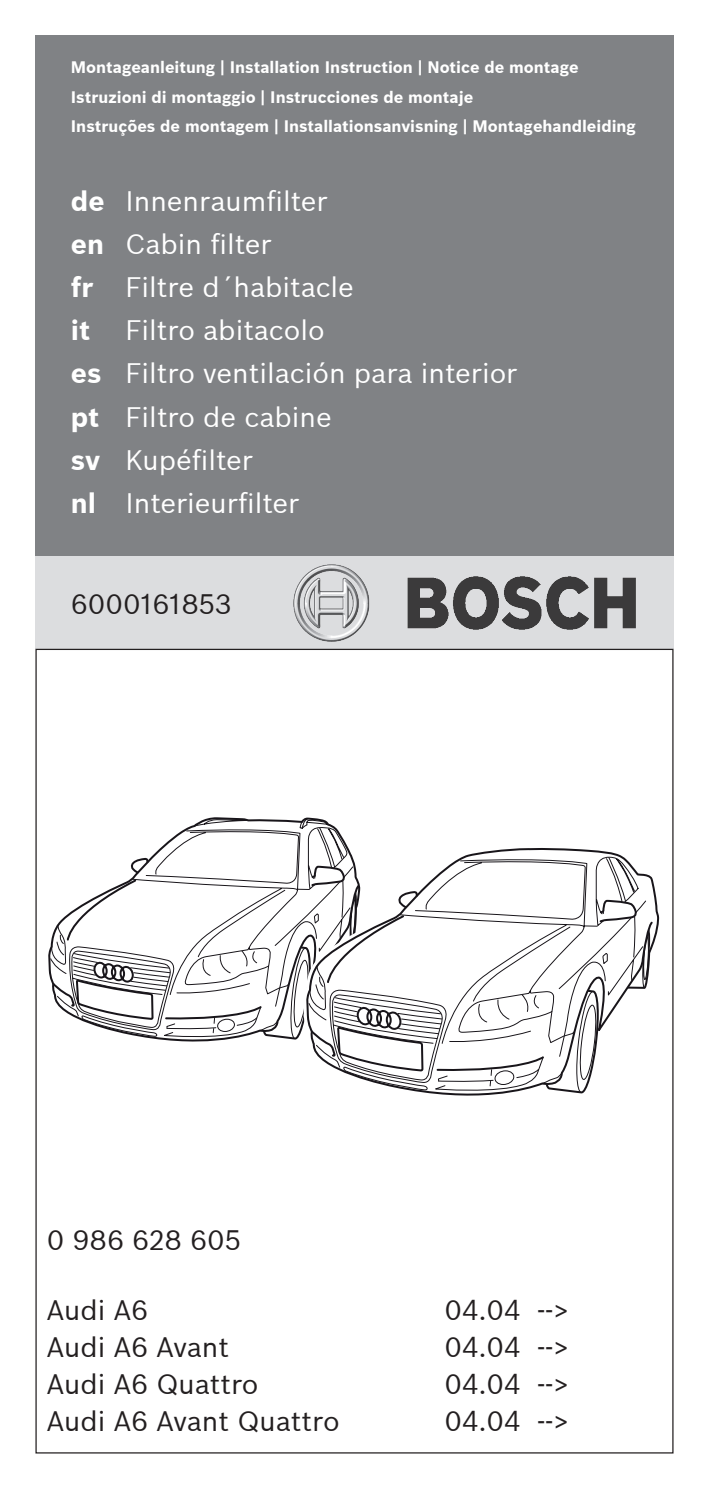
<style>
.page{position:relative;width:709px;height:1489px;background:#fff}
.page>*{position:absolute;margin:0;border:0;box-sizing:border-box;transform-origin:0 0}
.t1{font:27.5px/43px "Bosch Sans LF";color:#fff}
.t2{font:27.5px "Bosch Sans LF";color:#231f20}
.t3{font:700 16.25px/29.5px "Bosch Sans LF";color:#fff}
.s1{font-weight:700}
</style>
<div class="page">
<svg style="left:428px;top:876px;width:232px;height:220px"></svg>
<svg style="left:50px;top:817px;width:601px;height:276px"></svg>
<div style="left:35px;top:35px;width:638px;height:521px;background:#808285"></div>
<div style="left:35px;top:556px;width:638px;height:92px;background:#dcdddf"></div>
<img style="left:293px;top:564px;width:343px;height:78px">
<p class="t3" style="left:71px;top:53px;width:566px">Montageanleitung | Installation Instruction | Notice de montage<br>Istruzioni di montaggio | Instrucciones de montaje<br>Instruções de montagem | Installationsanvisning | Montagehandleiding</p>
<h1 class="t1" style="left:71px;top:180px;width:284px"><span class="s1">de</span> Innenraumfilter <span class="s1">en</span> Cabin filter<br><span class="s1">fr</span> Filtre d´habitacle <span class="s1">it</span></h1>
<h1 class="t1" style="left:71px;top:309px;width:448px;text-indent:55px">Filtro abitacolo<br><span class="s1">es</span> Filtro ventilación para interior <span class="s1">pt</span> Filtro de cabine<br><span class="s1">sv</span> Kupéfilter<br><span class="s1">nl</span> Interieurfilter</h1>
<h1 class="t2" style="left:71px;top:587px;width:162px">6000161853</h1>
<h1 class="t2" style="left:47px;top:1223px;width:196px">0 986 628 605</h1>
<h1 class="t2" style="left:47px;top:1292px;width:103px">Audi A6</h1>
<h1 class="t2" style="left:444px;top:1292px;width:126px">04.04 --&gt;</h1>
<h1 class="t2" style="left:47px;top:1329px;width:184px">Audi A6 Avant</h1>
<h1 class="t2" style="left:444px;top:1329px;width:126px">04.04 --&gt;</h1>
<h1 class="t2" style="left:47px;top:1366px;width:213px">Audi A6 Quattro</h1>
<h1 class="t2" style="left:444px;top:1366px;width:126px">04.04 --&gt;</h1>
<h1 class="t2" style="left:47px;top:1403px;width:294px">Audi A6 Avant Quattro</h1>
<h1 class="t2" style="left:444px;top:1403px;width:126px">04.04 --&gt;</h1>
</div>
